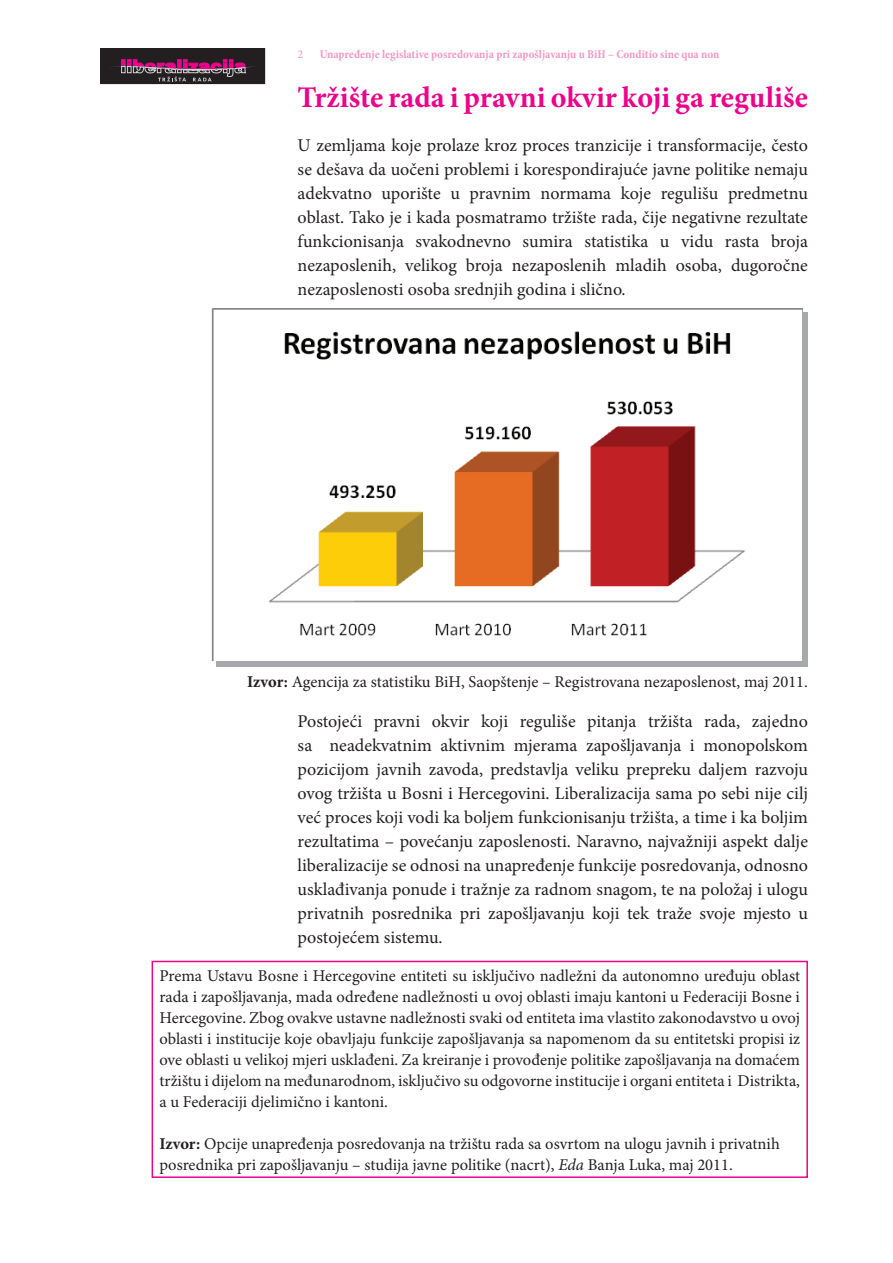
<style>
.page{position:relative;width:893px;height:1263px;background:#fff}
.page>*{position:absolute;margin:0;border:0;box-sizing:border-box;transform-origin:0 0}
.t1{font:700 30px "Minion Pro";color:#ed028c}
.t2{font:18px/24px "Minion Pro";color:#231f20;text-align:justify}
.t3{font:16.5px/21px "Minion Pro";color:#231f20;text-align:justify}
.t4{font:700 condensed 12px "Minion Pro";letter-spacing:-.005em;color:#f499c2}
.t5{font:12px "Minion Pro";color:#f499c2}
.s1{font-weight:700}
.s2{font-style:italic}
</style>
<div class="page">
<div style="left:152px;top:961px;width:656px;height:217px;border:2px solid #ed028c"></div>
<div style="left:216px;top:312px;width:592px;height:354px;background:#a8a9ad"></div>
<img style="left:212px;top:309px;width:590px;height:352px">
<div style="left:100px;top:48px;width:166px;height:36px;border:1px solid #d1d2d4"></div>
<div style="left:101px;top:49px;width:164px;height:35px;background:#231f20"></div>
<svg style="left:114px;top:59px;width:139px;height:22px"></svg>
<p class="t5" style="left:298px;top:46px;width:7px">2</p>
<p class="t4" style="left:320px;top:46px;width:401px">Unapređenje legislative posredovanja pri zapošljavanju u BiH – Conditio sine qua non</p>
<h1 class="t1" style="left:298px;top:76px;width:512px">Tržište rada i pravni okvir koji ga reguliše</h1>
<p class="t2" style="left:298px;top:133px;width:512px">U zemljama koje prolaze kroz proces tranzicije i transformacije, često se dešava da uočeni problemi i korespondirajuće javne politike nemaju adekvatno uporište u pravnim normama koje regulišu predmetnu oblast. Tako je i kada posmatramo tržište rada, čije negativne rezultate funkcionisanja svakodnevno sumira statistika u vidu rasta broja nezaposlenih, velikog broja nezaposlenih mladih osoba, dugoročne nezaposlenosti osoba srednjih godina i slično.</p>
<p class="t3" style="left:247px;top:672px;width:562px"><span class="s1">Izvor:</span> Agencija za statistiku BiH, Saopštenje – Registrovana nezaposlenost, maj 2011.</p>
<p class="t2" style="left:298px;top:709px;width:512px">Postojeći pravni okvir koji reguliše pitanja tržišta rada, zajedno sa neadekvatnim aktivnim mjerama zapošljavanja i monopolskom pozicijom javnih zavoda, predstavlja veliku prepreku daljem razvoju ovog tržišta u Bosni i Hercegovini. Liberalizacija sama po sebi nije cilj već proces koji vodi ka boljem funkcionisanju tržišta, a time i ka boljim rezultatima – povećanju zaposlenosti. Naravno, najvažniji aspekt dalje liberalizacije se odnosi na unapređenje funkcije posredovanja, odnosno usklađivanja ponude i tražnje za radnom snagom, te na položaj i ulogu privatnih posrednika pri zapošljavanju koji tek traže svoje mjesto u postojećem sistemu.</p>
<p class="t3" style="left:159px;top:965px;width:642px">Prema Ustavu Bosne i Hercegovine entiteti su isključivo nadležni da autonomno uređuju oblast rada i zapošljavanja, mada određene nadležnosti u ovoj oblasti imaju kantoni u Federaciji Bosne i Hercegovine. Zbog ovakve ustavne nadležnosti svaki od entiteta ima vlastito zakonodavstvo u ovoj oblasti i institucije koje obavljaju funkcije zapošljavanja sa napomenom da su entitetski propisi iz ove oblasti u velikoj mjeri usklađeni. Za kreiranje i provođenje politike zapošljavanja na domaćem tržištu i dijelom na međunarodnom, isključivo su odgovorne institucije i organi entiteta i Distrikta, a u Federaciji djelimično i kantoni.</p>
<p class="t3" style="left:159px;top:1133px;width:622px"><span class="s1">Izvor:</span> Opcije unapređenja posredovanja na tržištu rada sa osvrtom na ulogu javnih i privatnih posrednika pri zapošljavanju – studija javne politike (nacrt), <span class="s2">Eda</span> Banja Luka, maj 2011.</p>
</div>
